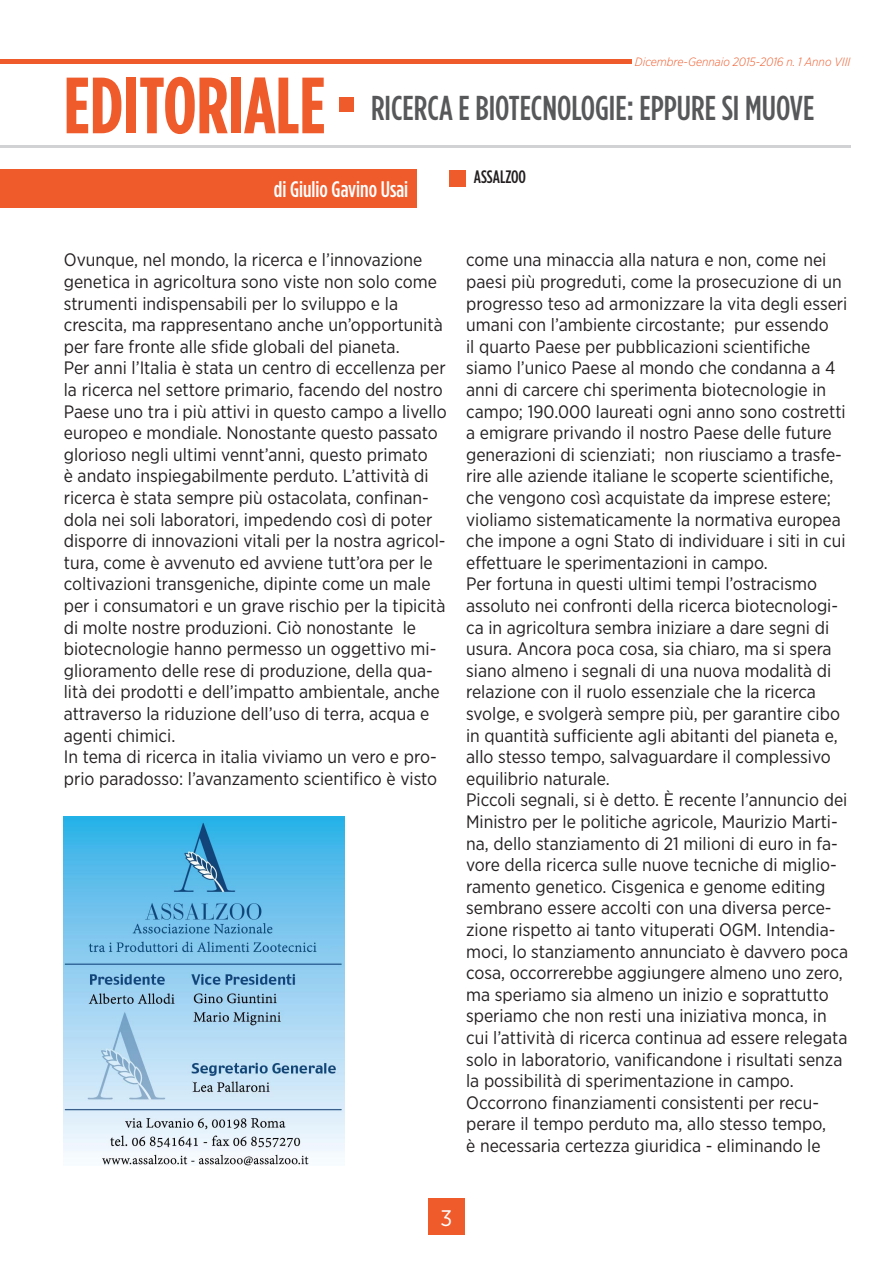
<style>
.page{position:relative;width:893px;height:1263px;background:#fff}
.page>*{position:absolute;margin:0;border:0;box-sizing:border-box;transform-origin:0 0}
.t1{font:700 79.5px "Gotham Condensed";color:#ef5b2b}
.t2{font:500 34.5px "Gotham Condensed";color:#57585a}
.t3{font:500 22.5px "Gotham Condensed";color:#fff}
.t4{font:22.5px "Gotham Narrow";color:#fff}
.t5{font:18px/21.6px "Gotham Narrow";color:#231f20}
.t6{font:500 18px "Gotham Condensed";color:#231f20}
.t7{font:italic 300 12px "Gotham Narrow";color:#ef5b2b}
</style>
<div class="page">
<div style="left:428px;top:1198px;width:37px;height:37px;background:#ef5b2b"></div>
<hr style="left:0;top:59px;width:631px;height:4px;background:#ef5b2b">
<hr style="left:0;top:146px;width:850px;height:2px;background:#d1d2d4">
<div style="left:0;top:169px;width:417px;height:39px;background:#ef5b2b"></div>
<img style="left:64px;top:816px;width:281px;height:349px">
<div style="left:339px;top:97px;width:14px;height:15px;background:#ef5b2b"></div>
<div style="left:450px;top:170px;width:16px;height:17px;background:#ef5b2b"></div>
<h1 class="t1" style="left:64px;top:61px;width:263px">EDITORIALE</h1>
<p class="t7" style="left:635px;top:54px;width:217px">Dicembre-Gennaio 2015-2016 n. 1 Anno VIII</p>
<h2 class="t2" style="left:371px;top:89px;width:445px">RICERCA E BIOTECNOLOGIE: EPPURE SI MUOVE</h2>
<p class="t3" style="left:274px;top:177px;width:136px">di Giulio Gavino Usai</p>
<p class="t6" style="left:474px;top:167px;width:54px">ASSALZOO</p>
<p class="t5" style="left:64px;top:249px;width:384px">Ovunque, nel mondo, la ricerca e l’innovazione genetica in agricoltura sono viste non solo come strumenti indispensabili per lo sviluppo e la crescita, ma rappresentano anche un’opportunità per fare fronte alle sfide globali del pianeta.<br>Per anni l’Italia è stata un centro di eccellenza per la ricerca nel settore primario, facendo del nostro Paese uno tra i più attivi in questo campo a livello europeo e mondiale. Nonostante questo passato glorioso negli ultimi vennt’anni, questo primato<br>è andato inspiegabilmente perduto. L’attività di ricerca è stata sempre più ostacolata, confinan&shy;dola nei soli laboratori, impedendo così di poter disporre di innovazioni vitali per la nostra agricol&shy;tura, come è avvenuto ed avviene tutt’ora per le coltivazioni transgeniche, dipinte come un male per i consumatori e un grave rischio per la tipicità di molte nostre produzioni. Ciò nonostante le biotecnologie hanno permesso un oggettivo mi&shy;glioramento delle rese di produzione, della qua&shy;lità dei prodotti e dell’impatto ambientale, anche attraverso la riduzione dell’uso di terra, acqua e agenti chimici.<br>In tema di ricerca in italia viviamo un vero e pro&shy;prio paradosso: l’avanzamento scientifico è visto</p>
<p class="t5" style="left:466px;top:249px;width:384px">come una minaccia alla natura e non, come nei paesi più progreduti, come la prosecuzione di un progresso teso ad armonizzare la vita degli esseri umani con l’ambiente circostante; pur essendo<br>il quarto Paese per pubblicazioni scientifiche siamo l’unico Paese al mondo che condanna a 4 anni di carcere chi sperimenta biotecnologie in campo; 190.000 laureati ogni anno sono costretti a emigrare privando il nostro Paese delle future generazioni di scienziati; non riusciamo a trasfe&shy;rire alle aziende italiane le scoperte scientifiche, che vengono così acquistate da imprese estere; violiamo sistematicamente la normativa europea che impone a ogni Stato di individuare i siti in cui effettuare le sperimentazioni in campo.<br>Per fortuna in questi ultimi tempi l’ostracismo assoluto nei confronti della ricerca biotecnologi&shy;ca in agricoltura sembra iniziare a dare segni di usura. Ancora poca cosa, sia chiaro, ma si spera siano almeno i segnali di una nuova modalità di relazione con il ruolo essenziale che la ricerca svolge, e svolgerà sempre più, per garantire cibo in quantità sufficiente agli abitanti del pianeta e, allo stesso tempo, salvaguardare il complessivo equilibrio naturale.<br>Piccoli segnali, si è detto. È recente l’annuncio dei Ministro per le politiche agricole, Maurizio Marti&shy;na, dello stanziamento di 21 milioni di euro in fa&shy;vore della ricerca sulle nuove tecniche di miglio&shy;ramento genetico. Cisgenica e genome editing sembrano essere accolti con una diversa perce&shy;zione rispetto ai tanto vituperati OGM. Intendia&shy;moci, lo stanziamento annunciato è davvero poca cosa, occorrerebbe aggiungere almeno uno zero, ma speriamo sia almeno un inizio e soprattutto speriamo che non resti una iniziativa monca, in cui l’attività di ricerca continua ad essere relegata solo in laboratorio, vanificandone i risultati senza la possibilità di sperimentazione in campo.<br>Occorrono finanziamenti consistenti per recu&shy;perare il tempo perduto ma, allo stesso tempo,<br>è necessaria certezza giuridica - eliminando le</p>
<p class="t4" style="left:441px;top:1204px;width:13px">3</p>
</div>
